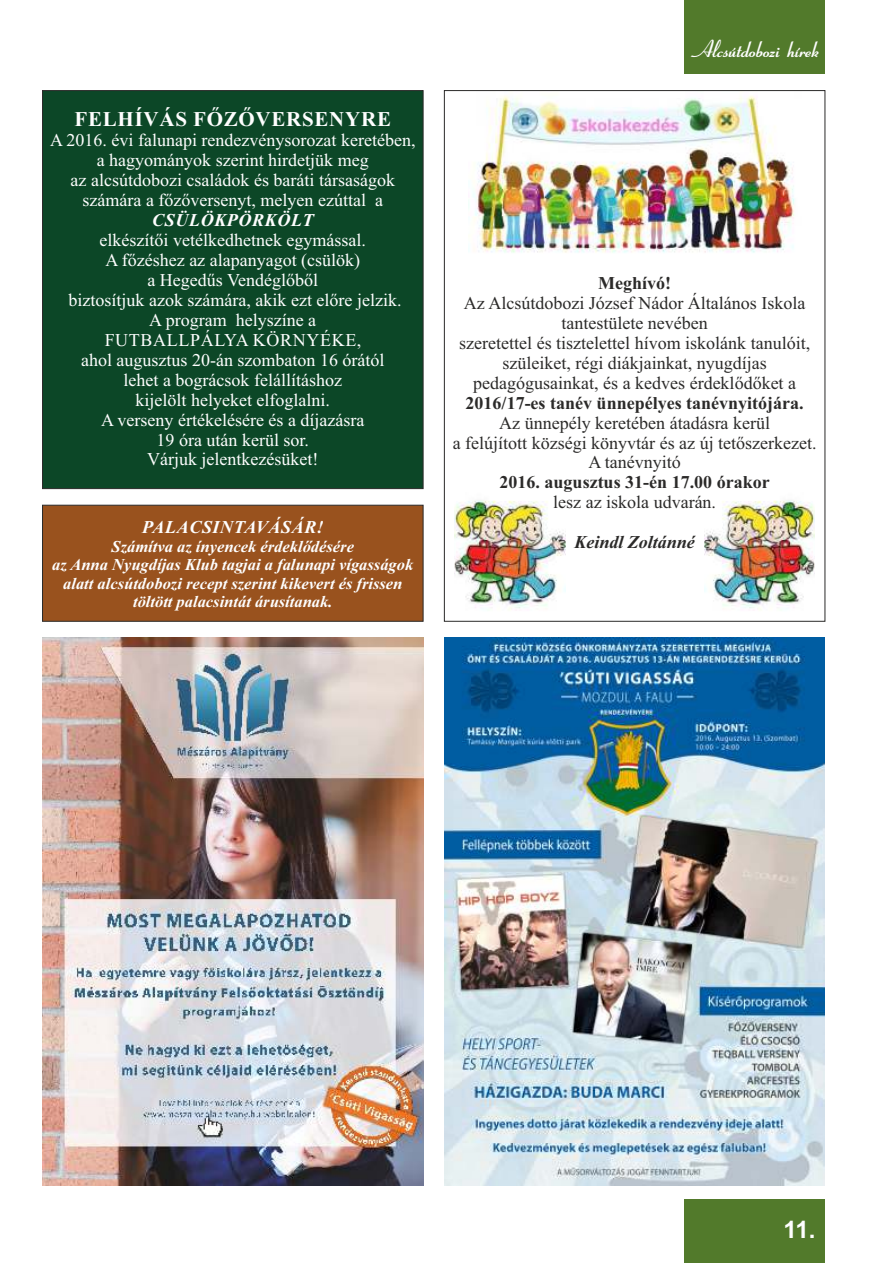
<style>
.page{position:relative;width:893px;height:1263px;background:#fff}
.page>*{position:absolute;margin:0;border:0;box-sizing:border-box;transform-origin:0 0}
.t1{font:24.3px "Coronation Script Bold SWFTE";color:#fefefe}
.t2{font:700 24px "Arial";color:#fefefe}
.t3{font:700 21px "Times New Roman";letter-spacing:.035em;color:#fefefe}
.t4{font:18px/20px "Times New Roman";color:#fefefe;text-align:center}
.t5{font:18px/20px "Times New Roman";color:#2b2a29;text-align:center}
.t6{font:700 18px "Times New Roman";color:#2b2a29}
.t7{font:italic 700 18px "Times New Roman";letter-spacing:.035em;color:#fefefe}
.t8{font:italic 700 18px "Times New Roman";color:#2b2a29}
.t9{font:italic 700 16.5px/18.3px "Times New Roman";color:#fefefe;text-align:center}
</style>
<div class="page">
<img style="left:472px;top:95px;width:323px;height:158px">
<img style="left:704px;top:500px;width:111px;height:110px">
<img style="left:454px;top:500px;width:111px;height:110px">
<div style="left:42px;top:90px;width:381px;height:399px;background:#0c4727"></div>
<div style="left:42px;top:505px;width:381px;height:117px;background:#99521e"></div>
<div style="left:685px;top:1199px;width:140px;height:64px;background:#527a2b"></div>
<div style="left:685px;top:0;width:140px;height:74px;background:#527a2b"></div>
<img style="left:444px;top:638px;width:381px;height:547px">
<img style="left:43px;top:638px;width:380px;height:547px">
<p class="t3" style="left:75px;top:112px;width:318px">FELHÍVÁS FŐZŐVERSENYRE</p>
<p class="t4" style="left:50px;top:132px;width:367px">A 2016. évi falunapi rendezvénysorozat keretében, a hagyományok szerint hirdetjük meg<br>az alcsútdobozi családok és baráti társaságok számára a főzőversenyt, melyen ezúttal a</p>
<p class="t7" style="left:152px;top:214px;width:163px">CSÜLÖKPÖRKÖLT</p>
<p class="t4" style="left:69px;top:232px;width:334px">elkészítői vetélkedhetnek egymással.<br>A főzéshez az alapanyagot (csülök)<br>a Hegedűs Vendéglőből<br>biztosítjuk azok számára, akik ezt előre jelzik.<br>A program helyszíne a<br>FUTBALLPÁLYA KÖRNYÉKE,<br>ahol augusztus 20-án szombaton 16 órától lehet a bográcsok felállításhoz<br>kijelölt helyeket elfoglalni.<br>A verseny értékelésére és a díjazásra<br>19 óra után kerül sor.<br>Várjuk jelentkezésüket!</p>
<p class="t7" style="left:142px;top:521px;width:183px">PALACSINTAVÁSÁR!</p>
<p class="t9" style="left:52px;top:539px;width:363px">Számítva az ínyencek érdeklődésére<br>az Anna Nyugdíjas Klub tagjai a falunapi vígasságok alatt alcsútdobozi recept szerint kikevert és frissen töltött palacsintát árusítanak.</p>
<h1 class="t1" style="left:697px;top:34px;width:126px">Alcsútdobozi hírek</h1>
<p class="t6" style="left:598px;top:277px;width:74px">Meghívó!</p>
<p class="t5" style="left:459px;top:295px;width:352px">Az Alcsútdobozi József Nádor Általános Iskola tantestülete nevében<br>szeretettel és tisztelettel hívom iskolánk tanulóit, szüleiket, régi diákjainkat, nyugdíjas pedagógusainkat, és a kedves érdeklődőket a</p>
<p class="t6" style="left:466px;top:396px;width:339px">2016/17-es tanév ünnepélyes tanévnyitójára.</p>
<p class="t5" style="left:453px;top:414px;width:365px">Az ünnepély keretében átadásra kerül<br>a felújított községi könyvtár és az új tetőszerkezet.<br>A tanévnyitó</p>
<p class="t6" style="left:500px;top:476px;width:271px">2016. augusztus 31-én 17.00 órakor</p>
<p class="t5" style="left:553px;top:494px;width:164px">lesz az iskola udvarán.</p>
<p class="t8" style="left:574px;top:536px;width:122px">Keindl Zoltánné</p>
<h2 class="t2" style="left:784px;top:1220px;width:34px">11.</h2>
</div>
